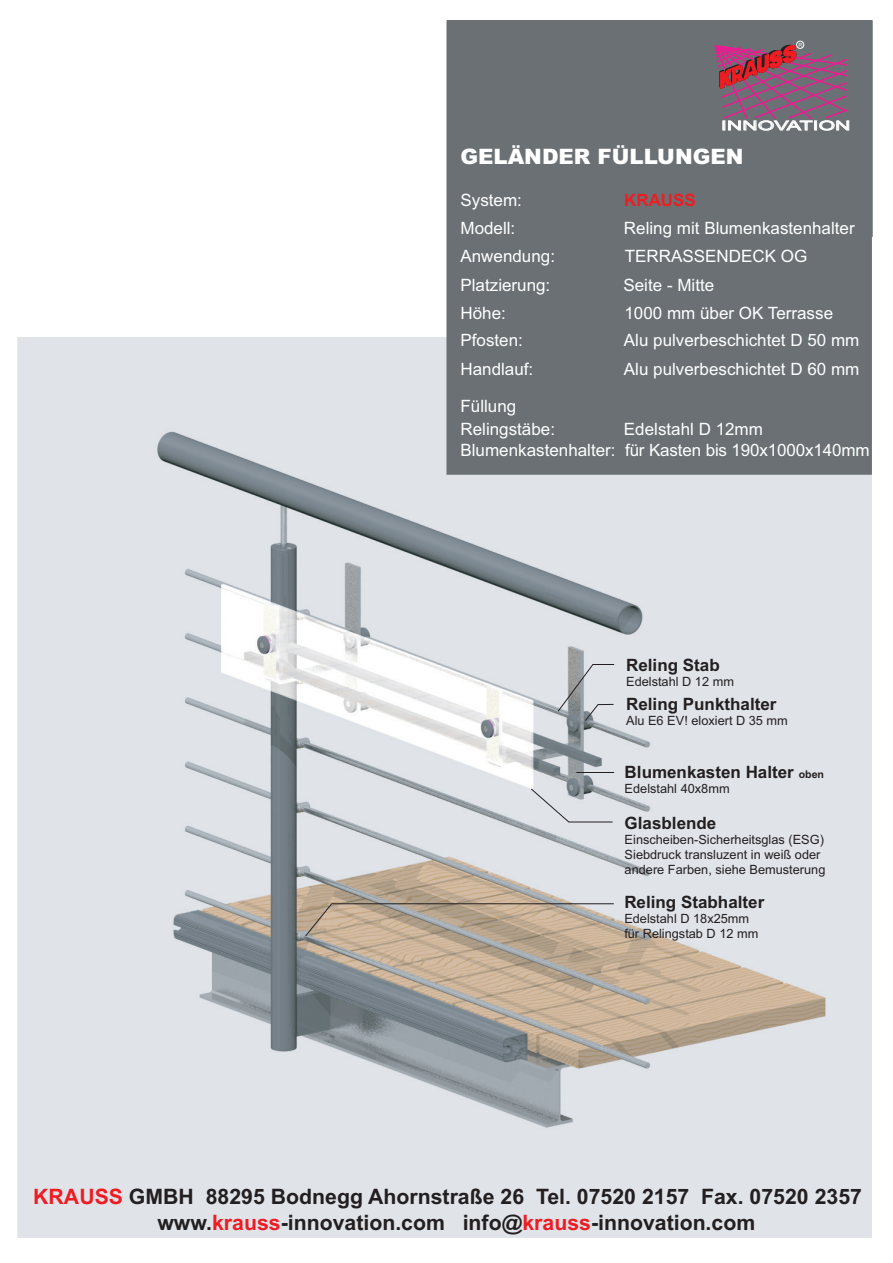
<style>
.page{position:relative;width:893px;height:1263px;background:#fff}
.page>*{position:absolute;margin:0;border:0;box-sizing:border-box;transform-origin:0 0}
.t1{font:700 21.3px/25.8px "Arial";color:#231f20}
.t2{font:900 21.3px "Arial";color:#fff}
.t3{font:16.95px/28.2px "Arial";color:#fff}
.t4{font:700 16.95px "Arial";color:#231f20}
.t5{font:700 16.95px "Arial";color:#ee1d23}
.t6{font:12.9px "Arial";color:#fff;scale:1.66 1}
.t7{font:12.75px/15px "Arial";color:#231f20}
.t8{font:5.7px "Arial";color:#fff}
.s1{font-size:10.65px}
.s2{color:#ee1d23}
</style>
<div class="page">
<img style="left:17px;top:338px;width:854px;height:900px">
<div style="left:447px;top:21px;width:425px;height:453px;background:#6a7073"></div>
<svg style="left:714px;top:40px;width:135px;height:91px"></svg>
<svg style="left:304px;top:903px;width:310px;height:34px"></svg>
<hr style="left:576px;top:772px;width:38px;height:1px;background:#231f20">
<svg style="left:530px;top:788px;width:83px;height:35px"></svg>
<svg style="left:557px;top:664px;width:58px;height:58px"></svg>
<svg style="left:871px;top:474px;width:1px;height:764px"></svg>
<p class="t8" style="left:798px;top:42px;width:6px">R</p>
<p class="t6" style="left:720px;top:121px;width:80px">INNOVATION</p>
<p class="t2" style="left:460px;top:145px;width:284px">GELÄNDER FÜLLUNGEN</p>
<p class="t3" style="left:460px;top:188px;width:63px">System:<br>Modell:</p>
<p class="t5" style="left:624px;top:194px;width:73px">KRAUSS</p>
<p class="t3" style="left:624px;top:216px;width:232px">Reling mit Blumenkastenhalter</p>
<p class="t3" style="left:460px;top:243px;width:96px">Anwendung:</p>
<p class="t3" style="left:625px;top:243px;width:184px">TERRASSENDECK OG</p>
<p class="t3" style="left:460px;top:272px;width:91px">Platzierung:</p>
<p class="t3" style="left:623px;top:272px;width:92px">Seite - Mitte</p>
<p class="t3" style="left:460px;top:301px;width:47px">Höhe:</p>
<p class="t3" style="left:624px;top:301px;width:210px">1000 mm über OK Terrasse</p>
<p class="t3" style="left:460px;top:328px;width:74px">Pfosten:<br>Handlauf:</p>
<p class="t3" style="left:624px;top:328px;width:237px">Alu pulverbeschichtet D 50 mm<br>Alu pulverbeschichtet D 60 mm</p>
<p class="t3" style="left:460px;top:393px;width:57px">Füllung</p>
<p class="t3" style="left:624px;top:417px;width:140px">Edelstahl D 12mm</p>
<p class="t3" style="left:460px;top:420px;width:410px;line-height:20.7px">Relingstäbe:<br>Blumenkastenhalter: für Kasten bis 190x1000x140mm</p>
<p class="t4" style="left:626px;top:658px;width:95px">Reling Stab</p>
<p class="t7" style="left:626px;top:675px;width:109px">Edelstahl D 12 mm</p>
<p class="t4" style="left:626px;top:698px;width:152px">Reling Punkthalter</p>
<p class="t7" style="left:626px;top:714px;width:163px">Alu E6 EV! eloxiert D 35 mm</p>
<p class="t4" style="left:624px;top:765px;width:201px">Blumenkasten Halter <span class="s1">oben</span></p>
<p class="t7" style="left:624px;top:782px;width:106px">Edelstahl 40x8mm</p>
<p class="t4" style="left:624px;top:817px;width:93px">Glasblende</p>
<p class="t7" style="left:624px;top:833px;width:202px">Einscheiben-Sicherheitsglas (ESG)<br>Siebdruck transluzent in weiß oder andere Farben, siehe Bemusterung</p>
<p class="t4" style="left:624px;top:896px;width:141px">Reling Stabhalter</p>
<p class="t7" style="left:624px;top:912px;width:135px">Edelstahl D 18x25mm für Relingstab D 12 mm</p>
<p class="t1" style="left:157px;top:1186px;width:706px;text-indent:-124px"><span class="s2">KRAUSS</span> GMBH 88295 Bodnegg Ahornstraße 26 Tel. 07520 2157 Fax. 07520 2357 www.<span class="s2">krauss</span>-innovation.com info@<span class="s2">krauss</span>-innovation.com</p>
</div>
